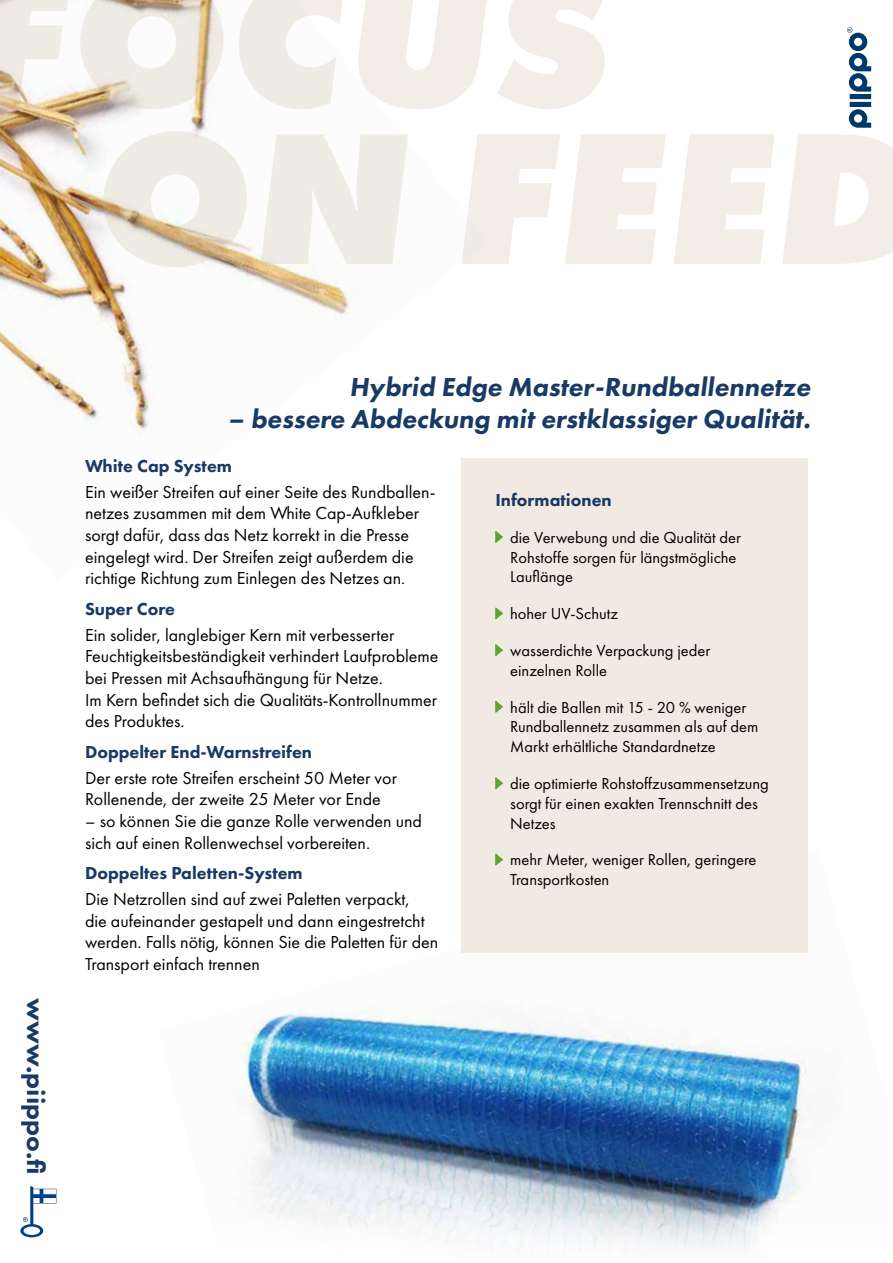
<style>
.page{position:relative;width:893px;height:1263px;background:#fff}
.page>*{position:absolute;margin:0;border:0;box-sizing:border-box;transform-origin:0 0}
.t1{font:800 27px "Futura PT";color:#183a65}
.t2{font:800 25.5px "Futura PT";color:#183a65;scale:1.05 1}
.t3{font:18px/21.6px "Futura PT";color:#000}
.t4{font:800 18px "Futura PT";color:#183a65}
.t5{font:16.5px/19.8px "Futura PT";color:#000}
</style>
<div class="page">
<img style="left:0;top:109px;width:364px;height:325px">
<svg style="left:103px;top:131px;width:790px;height:136px;fill:#f2eee7"></svg>
<svg style="left:0;top:0;width:605px;height:109px;fill:#f2eee7"></svg>
<img style="left:241px;top:952px;width:572px;height:257px">
<svg style="left:847px;top:27px;width:24px;height:101px"></svg>
<svg style="left:20px;top:1186px;width:36px;height:51px"></svg>
<div style="left:461px;top:458px;width:347px;height:494px;background:#f0eae2"></div>
<svg style="left:495px;top:531px;width:8px;height:12px"></svg>
<svg style="left:495px;top:607px;width:8px;height:13px"></svg>
<svg style="left:495px;top:644px;width:8px;height:12px"></svg>
<svg style="left:495px;top:701px;width:8px;height:12px"></svg>
<svg style="left:495px;top:777px;width:8px;height:12px"></svg>
<svg style="left:495px;top:853px;width:8px;height:13px"></svg>
<svg style="left:269px;top:1209px;width:509px;height:43px;fill:#f4f5f7"></svg>
<h2 class="t2" style="left:52px;top:998px;width:169px;rotate:90deg">www.piippo.fi</h2>
<h1 class="t1" style="left:349px;top:370px;width:467px">Hybrid Edge Master-Rundballennetze</h1>
<h1 class="t1" style="left:228px;top:402px;width:588px">– bessere Abdeckung mit erstklassiger Qualität.</h1>
<p class="t4" style="left:85px;top:455px;width:148px">White Cap System</p>
<p class="t3" style="left:85px;top:481px;width:352px">Ein weißer Streifen auf einer Seite des Rundballen&shy;netzes zusammen mit dem White Cap-Aufkleber sorgt dafür, dass das Netz korrekt in die Presse eingelegt wird. Der Streifen zeigt außerdem die richtige Richtung zum Einlegen des Netzes an.</p>
<p class="t4" style="left:85px;top:598px;width:91px">Super Core</p>
<p class="t3" style="left:85px;top:624px;width:355px">Ein solider, langlebiger Kern mit verbesserter Feuchtigkeitsbeständigkeit verhindert Laufprobleme bei Pressen mit Achsaufhängung für Netze.<br>Im Kern befindet sich die Qualitäts-Kontrollnummer des Produktes.</p>
<p class="t4" style="left:85px;top:741px;width:229px">Doppelter End-Warnstreifen</p>
<p class="t3" style="left:85px;top:767px;width:313px">Der erste rote Streifen erscheint 50 Meter vor<br>Rollenende, der zweite 25 Meter vor Ende</p>
<p class="t3" style="left:85px;top:810px;width:339px">– so können Sie die ganze Rolle verwenden und sich auf einen Rollenwechsel vorbereiten.</p>
<p class="t4" style="left:85px;top:862px;width:219px">Doppeltes Paletten-System</p>
<p class="t3" style="left:85px;top:888px;width:355px">Die Netzrollen sind auf zwei Paletten verpackt,<br>die aufeinander gestapelt und dann eingestretcht werden. Falls nötig, können Sie die Paletten für den Transport einfach trennen</p>
<p class="t4" style="left:495px;top:489px;width:118px">Informationen</p>
<p class="t5" style="left:510px;top:527px;width:232px">die Verwebung und die Qualität der<br>Rohstoffe sorgen für längstmögliche<br>Lauflänge</p>
<p class="t5" style="left:510px;top:604px;width:109px">hoher UV-Schutz</p>
<p class="t5" style="left:510px;top:640px;width:202px">wasserdichte Verpackung jeder einzelnen Rolle</p>
<p class="t5" style="left:510px;top:697px;width:250px">hält die Ballen mit 15 - 20 % weniger<br>Rundballennetz zusammen als auf dem<br>Markt erhältliche Standardnetze</p>
<p class="t5" style="left:510px;top:773px;width:260px">die optimierte Rohstoffzusammensetzung sorgt für einen exakten Trennschnitt des<br>Netzes</p>
<p class="t5" style="left:510px;top:850px;width:248px">mehr Meter, weniger Rollen, geringere<br>Transportkosten</p>
</div>
